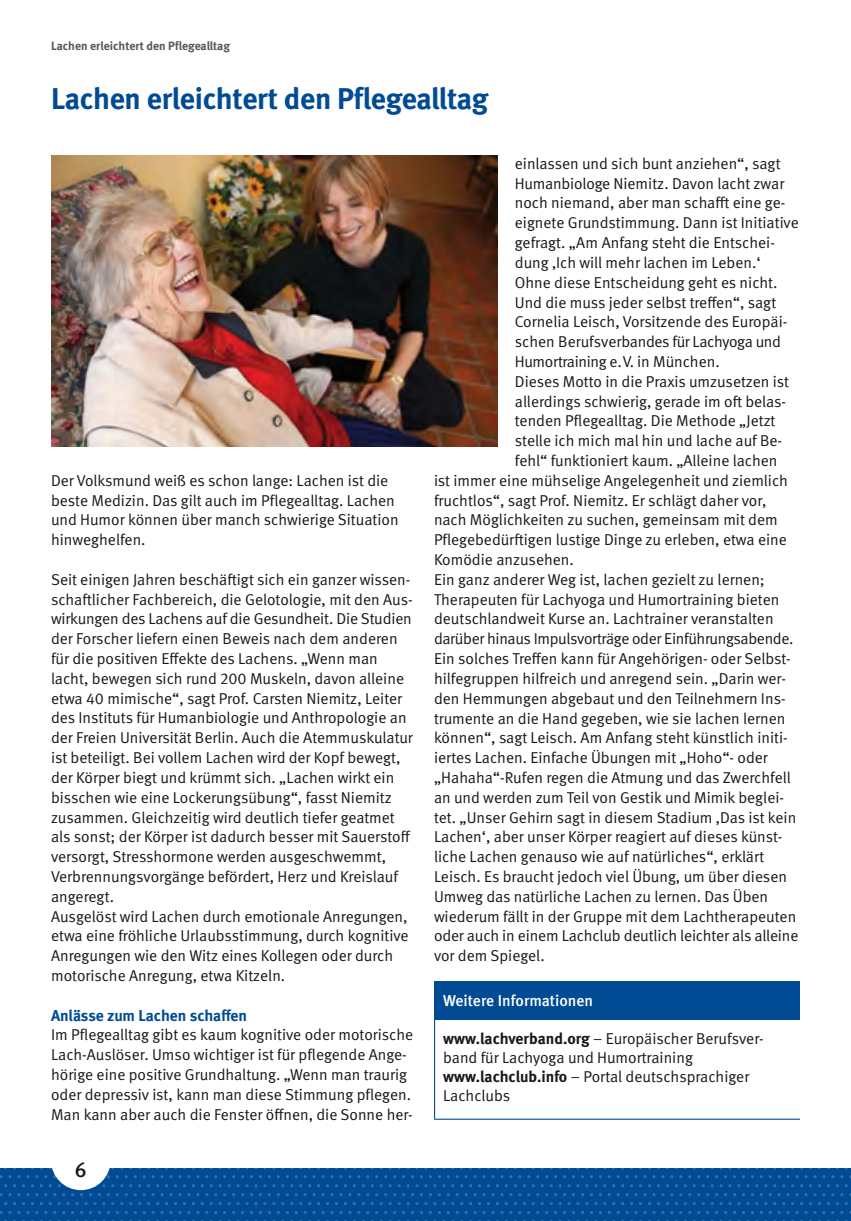
<style>
.page{position:relative;width:851px;height:1221px;background:#fff}
.page>*{position:absolute;margin:0;border:0;box-sizing:border-box;transform-origin:0 0}
.t1{font:700 30px "DGUV Meta";letter-spacing:-.01em;color:#004b93}
.t2{font:500 21px "DGUV Meta";color:#1a171c}
.t3{font:15.75px/19.8px "DGUV Meta";color:#1a171c}
.t4{font:15.75px "DGUV Meta";letter-spacing:-.02em;color:#1a171c}
.t5{font:700 15.75px "DGUV Meta";color:#004b93}
.t6{font:500 15.75px "DGUV Meta";color:#fff}
.t7{font:700 12px "DGUV Meta";color:#58585a}
.s1{font-weight:700}
</style>
<div class="page">
<div style="left:0;top:1167px;width:850px;height:53px;background:#004b93"></div>
<svg style="left:639px;top:1167px;width:38px;height:2px"></svg>
<svg style="left:496px;top:1167px;width:38px;height:2px"></svg>
<svg style="left:353px;top:1167px;width:38px;height:2px"></svg>
<svg style="left:210px;top:1167px;width:38px;height:2px"></svg>
<svg style="left:339px;top:1175px;width:374px;height:38px"></svg>
<svg style="left:0;top:1175px;width:338px;height:38px"></svg>
<svg style="left:791px;top:1167px;width:38px;height:2px"></svg>
<svg style="left:715px;top:1175px;width:135px;height:38px"></svg>
<div style="left:51px;top:1130px;width:60px;height:59px;background:#fff;border-radius:50%"></div>
<div style="left:434px;top:981px;width:365px;height:38px;background:#004b93"></div>
<hr style="left:434px;top:1019px;width:1px;height:99px;background:#004b93">
<hr style="left:434px;top:1118px;width:365px;height:1px;background:#004b93">
<img style="left:51px;top:156px;width:446px;height:290px">
<p class="t7" style="left:51px;top:39px;width:180px">Lachen erleichtert den Pflegealltag</p>
<h1 class="t1" style="left:51px;top:81px;width:439px">Lachen erleichtert den Pflegealltag</h1>
<p class="t3" style="left:51px;top:471px;width:349px">Der Volksmund weiß es schon lange: Lachen ist die beste Medizin. Das gilt auch im Pflegealltag. Lachen und Humor können über manch schwierige Situation hinweghelfen.</p>
<p class="t3" style="left:51px;top:569px;width:363px">Seit einigen Jahren beschäftigt sich ein ganzer wissen&shy;schaftlicher Fachbereich, die Gelotologie, mit den Aus&shy;wirkungen des Lachens auf die Gesundheit. Die Studien der Forscher liefern einen Beweis nach dem anderen für die positiven Effekte des Lachens. „Wenn man lacht, bewegen sich rund 200 Muskeln, davon alleine etwa 40 mimische“, sagt Prof. Carsten Niemitz, Leiter des Instituts für Humanbiologie und Anthropologie an der Freien Universität Berlin. Auch die Atemmuskulatur ist beteiligt. Bei vollem Lachen wird der Kopf bewegt, der Körper biegt und krümmt sich. „Lachen wirkt ein bisschen wie eine Lockerungsübung“, fasst Niemitz zusammen. Gleichzeitig wird deutlich tiefer geatmet als sonst; der Körper ist dadurch besser mit Sauerstoff versorgt, Stresshormone werden ausgeschwemmt, Verbrennungsvorgänge befördert, Herz und Kreislauf angeregt.<br>Ausgelöst wird Lachen durch emotionale Anregungen, etwa eine fröhliche Urlaubsstimmung, durch kognitive Anregungen wie den Witz eines Kollegen oder durch motorische Anregung, etwa Kitzeln.</p>
<p class="t5" style="left:51px;top:1005px;width:197px">Anlässe zum Lachen schaffen</p>
<p class="t3" style="left:51px;top:1025px;width:363px">Im Pflegealltag gibt es kaum kognitive oder motorische Lach-Auslöser. Umso wichtiger ist für pflegende Ange&shy;hörige eine positive Grundhaltung. „Wenn man traurig oder depressiv ist, kann man diese Stimmung pflegen.<br>Man kann aber auch die Fenster öffnen, die Sonne her-</p>
<h2 class="t2" style="left:75px;top:1157px;width:13px">6</h2>
<p class="t3" style="left:514px;top:154px;width:267px">einlassen und sich bunt anziehen“, sagt</p>
<p class="t3" style="left:514px;top:174px;width:271px">Humanbiologe Niemitz. Davon lacht zwar</p>
<p class="t3" style="left:514px;top:193px;width:272px">noch niemand, aber man schafft eine ge-</p>
<p class="t3" style="left:514px;top:213px;width:285px">eignete Grundstimmung. Dann ist Initiative</p>
<p class="t3" style="left:514px;top:233px;width:261px">gefragt. „Am Anfang steht die Entschei-</p>
<p class="t3" style="left:514px;top:253px;width:247px">dung ‚Ich will mehr lachen im Leben.‘</p>
<p class="t3" style="left:514px;top:273px;width:264px">Ohne diese Entscheidung geht es nicht.</p>
<p class="t3" style="left:514px;top:292px;width:263px">Und die muss jeder selbst treffen“, sagt</p>
<p class="t3" style="left:514px;top:312px;width:274px">Cornelia Leisch, Vorsitzende des Europäi-</p>
<p class="t4" style="left:514px;top:332px;width:267px">schen Berufsverbandes für Lachyoga und</p>
<p class="t4" style="left:514px;top:352px;width:206px">Humortraining e.V. in München.</p>
<p class="t3" style="left:514px;top:372px;width:276px">Dieses Motto in die Praxis umzusetzen ist</p>
<p class="t3" style="left:514px;top:391px;width:273px">allerdings schwierig, gerade im oft belas-</p>
<p class="t3" style="left:514px;top:411px;width:262px">tenden Pflegealltag. Die Methode „Jetzt</p>
<p class="t3" style="left:514px;top:431px;width:269px">stelle ich mich mal hin und lache auf Be-</p>
<p class="t3" style="left:514px;top:451px;width:264px">fehl“ funktioniert kaum. „Alleine lachen</p>
<p class="t3" style="left:434px;top:471px;width:355px">ist immer eine mühselige Angelegenheit und ziemlich</p>
<p class="t3" style="left:434px;top:490px;width:334px">fruchtlos“, sagt Prof. Niemitz. Er schlägt daher vor,</p>
<p class="t3" style="left:434px;top:510px;width:345px">nach Möglichkeiten zu suchen, gemeinsam mit dem</p>
<p class="t3" style="left:434px;top:530px;width:354px">Pflegebedürftigen lustige Dinge zu erleben, etwa eine</p>
<p class="t3" style="left:434px;top:550px;width:141px">Komödie anzusehen.</p>
<p class="t3" style="left:434px;top:570px;width:332px">Ein ganz anderer Weg ist, lachen gezielt zu lernen;</p>
<p class="t3" style="left:434px;top:589px;width:347px">Therapeuten für Lachyoga und Humortraining bieten</p>
<p class="t3" style="left:434px;top:609px;width:341px">deutschlandweit Kurse an. Lachtrainer veranstalten</p>
<p class="t4" style="left:434px;top:629px;width:361px">darüber hinaus Impulsvorträge oder Einführungsabende.</p>
<p class="t3" style="left:434px;top:649px;width:358px">Ein solches Treffen kann für Angehörigen- oder Selbst-</p>
<p class="t3" style="left:434px;top:669px;width:353px">hilfegruppen hilfreich und anregend sein. „Darin wer-</p>
<p class="t3" style="left:434px;top:688px;width:351px">den Hemmungen abgebaut und den Teilnehmern Ins-</p>
<p class="t3" style="left:434px;top:708px;width:353px">trumente an die Hand gegeben, wie sie lachen lernen</p>
<p class="t3" style="left:434px;top:728px;width:355px">können“, sagt Leisch. Am Anfang steht künstlich initi-</p>
<p class="t3" style="left:434px;top:748px;width:335px">iertes Lachen. Einfache Übungen mit „Hoho“- oder</p>
<p class="t3" style="left:434px;top:768px;width:358px">„Hahaha“-Rufen regen die Atmung und das Zwerchfell</p>
<p class="t3" style="left:434px;top:787px;width:351px">an und werden zum Teil von Gestik und Mimik beglei-</p>
<p class="t3" style="left:434px;top:807px;width:364px">tet. „Unser Gehirn sagt in diesem Stadium ‚Das ist kein</p>
<p class="t3" style="left:434px;top:827px;width:348px">Lachen‘, aber unser Körper reagiert auf dieses künst-</p>
<p class="t3" style="left:434px;top:847px;width:331px">liche Lachen genauso wie auf natürliches“, erklärt</p>
<p class="t3" style="left:434px;top:867px;width:354px">Leisch. Es braucht jedoch viel Übung, um über diesen</p>
<p class="t3" style="left:434px;top:886px;width:335px">Umweg das natürliche Lachen zu lernen. Das Üben</p>
<p class="t3" style="left:434px;top:906px;width:364px">wiederum fällt in der Gruppe mit dem Lachtherapeuten</p>
<p class="t3" style="left:434px;top:926px;width:366px">oder auch in einem Lachclub deutlich leichter als alleine</p>
<p class="t3" style="left:434px;top:946px;width:112px">vor dem Spiegel.</p>
<p class="t6" style="left:443px;top:991px;width:151px">Weitere Informationen</p>
<p class="t3" style="left:443px;top:1029px;width:322px;line-height:18.9px"><span class="s1">www.lachverband.org</span> – Europäischer Berufsver&shy;band für Lachyoga und Humortraining <span class="s1">www.lachclub.info</span> – Portal deutschsprachiger Lachclubs</p>
</div>
